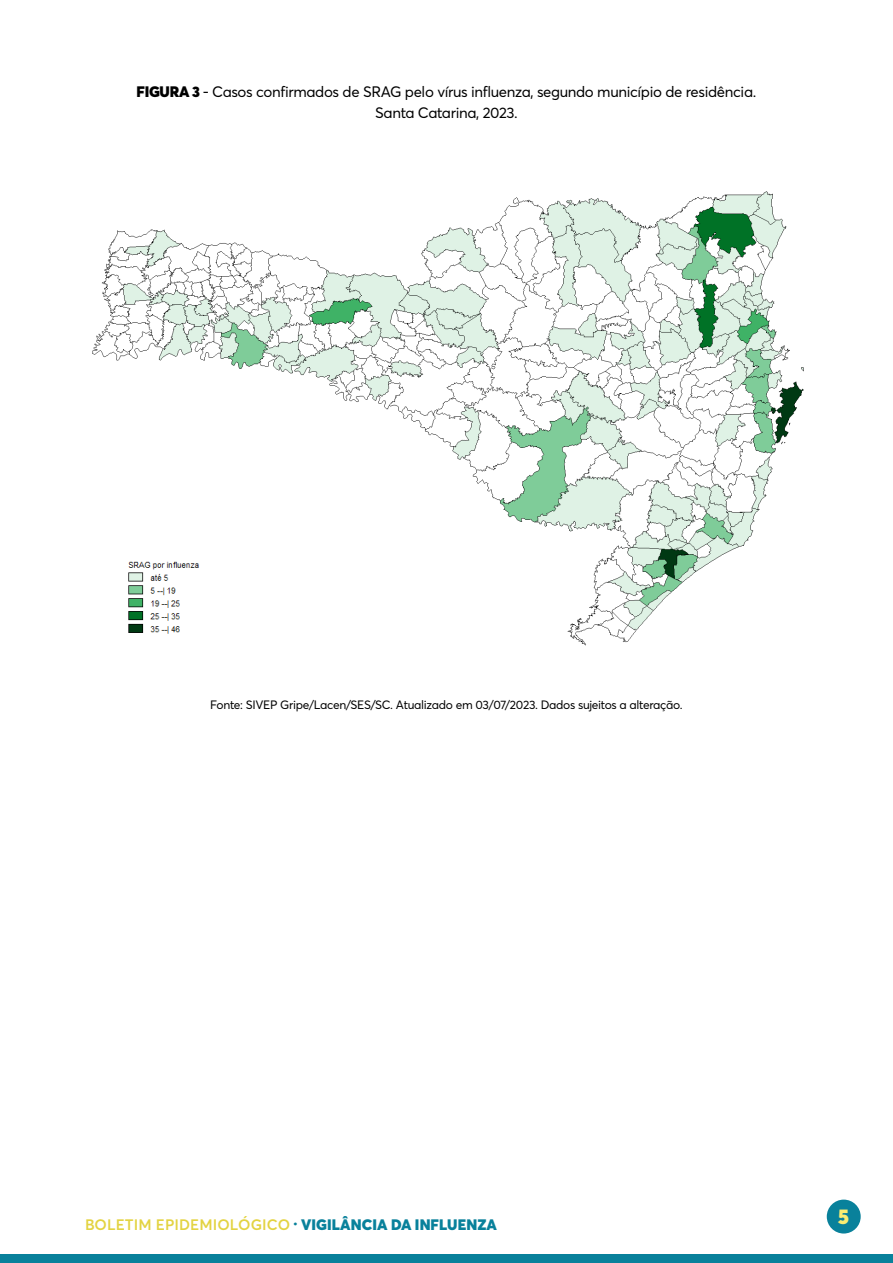
<style>
.page{position:relative;width:893px;height:1263px;background:#fff}
.page>*{position:absolute;margin:0;border:0;box-sizing:border-box;transform-origin:0 0}
.t1{font:900 21px "Averta";color:#f9ed72}
.t2{font:15px/21px "Averta";letter-spacing:-.025em;color:#000;text-align:center}
.t3{font:900 15px "Averta";letter-spacing:.005em;color:#09819b}
.t4{font:12px "Averta";letter-spacing:-.025em;color:#000}
.s1{font-weight:900}
.s2{font-weight:600;color:#e3d342}
</style>
<div class="page">
<div style="left:0;top:1254px;width:893px;height:9px;background:#09819b"></div>
<div style="left:827px;top:1199px;width:34px;height:34px;background:#09819b;border-radius:50%"></div>
<img style="left:92px;top:191px;width:712px;height:455px">
<img style="left:109px;top:553px;width:105px;height:93px">
<p class="t2" style="left:137px;top:81px;width:621px"><span class="s1">FIGURA 3</span> - Casos confirmados de SRAG pelo vírus influenza, segundo município de residência.<br>Santa Catarina, 2023.</p>
<p class="t4" style="left:210px;top:697px;width:474px">Fonte: SIVEP Gripe/Lacen/SES/SC. Atualizado em 03/07/2023. Dados sujeitos a alteração.</p>
<p class="t3" style="left:85px;top:1215px;width:413px"><span class="s2">BOLETIM EPIDEMIOLÓGICO</span> · VIGILÂNCIA DA INFLUENZA</p>
<h1 class="t1" style="left:838px;top:1203px;width:12px">5</h1>
</div>
